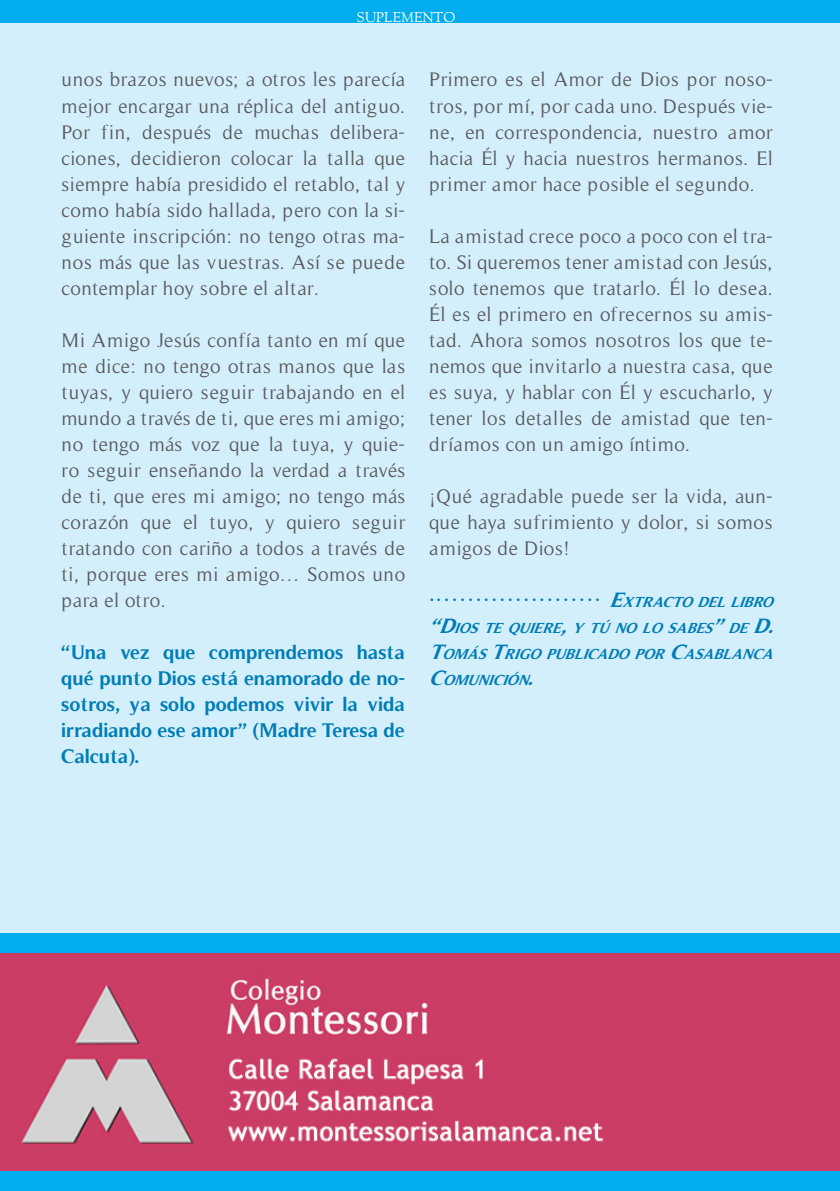
<style>
.page{position:relative;width:840px;height:1191px;background:#fff}
.page>*{position:absolute;margin:0;border:0;box-sizing:border-box;transform-origin:0 0}
.t1{font:21px "Helvetica";color:#007db6}
.t2{font:20px/26px "Timeless";letter-spacing:.03em;color:#58595b;text-align:justify}
.t3{font:700 20px/26px "Timeless";color:#007db6;text-align:justify}
.t4{font:italic 700 14.6px/26px "Timeless";color:#007db6}
.t5{font:14px "OFL Goudy St M";color:#fff}
.s1{font-family:"Timeless";font-weight:700;font-style:italic}
.s2{font-family:"Timeless";font-weight:700;font-style:italic;font-size:14.6px}
.s3{font-size:21px}
</style>
<div class="page">
<div style="left:0;top:23px;width:839px;height:910px;background:#d4effc"></div>
<div style="left:0;top:0;width:839px;height:23px;background:#00aeef"></div>
<div style="left:0;top:933px;width:839px;height:22px;background:#00aeef"></div>
<div style="left:0;top:1170px;width:839px;height:21px;background:#00aeef"></div>
<img style="left:0;top:953px;width:839px;height:217px">
<p class="t5" style="left:356px;top:9px;width:100px">SUPLEMENTO</p>
<p class="t2" style="left:62px;top:66px;width:345px">unos brazos nuevos; a otros les parecía mejor encargar una réplica del antiguo.<br>Por fin, después de muchas delibera&shy;ciones, decidieron colocar la talla que siempre había presidido el retablo, tal y como había sido hallada, pero con la si&shy;guiente inscripción: no tengo otras ma&shy;nos más que las vuestras. Así se puede contemplar hoy sobre el altar.</p>
<p class="t2" style="left:62px;top:326px;width:345px">Mi Amigo Jesús confía tanto en mí que me dice: no tengo otras manos que las tuyas, y quiero seguir trabajando en el mundo a través de ti, que eres mi amigo; no tengo más voz que la tuya, y quie&shy;ro seguir enseñando la verdad a través de ti, que eres mi amigo; no tengo más corazón que el tuyo, y quiero seguir tratando con cariño a todos a través de ti, porque eres mi amigo… Somos uno para el otro.</p>
<p class="t3" style="left:62px;top:638px;width:345px">“Una vez que comprendemos hasta qué punto Dios está enamorado de no&shy;sotros, ya solo podemos vivir la vida irradiando ese amor” (Madre Teresa de Calcuta).</p>
<p class="t2" style="left:429px;top:66px;width:345px">Primero es el Amor de Dios por noso&shy;tros, por mí, por cada uno. Después vie&shy;ne, en correspondencia, nuestro amor hacia Él y hacia nuestros hermanos. El primer amor hace posible el segundo.</p>
<p class="t2" style="left:429px;top:222px;width:345px">La amistad crece poco a poco con el tra&shy;to. Si queremos tener amistad con Jesús, solo tenemos que tratarlo. Él lo desea.<br>Él es el primero en ofrecernos su amis&shy;tad. Ahora somos nosotros los que te&shy;nemos que invitarlo a nuestra casa, que es suya, y hablar con Él y escucharlo, y tener los detalles de amistad que ten&shy;dríamos con un amigo íntimo.</p>
<p class="t2" style="left:429px;top:482px;width:345px">¡Qué agradable puede ser la vida, aun&shy;que haya sufrimiento y dolor, si somos amigos de Dios!</p>
<p class="t1" style="left:429px;top:590px;width:351px">······················ <span class="s1">E</span><span class="s2">XTRACTODELLIBRO</span></p>
<p class="t4" style="left:429px;top:614px;width:353px"><span class="s3">“D</span>IOS TE QUIERE<span class="s3">,</span>Y TÚ NO LO SABES<span class="s3">”</span>DE<span class="s3">D.<br>T</span>OMÁS<span class="s3">T</span>RIGO PUBLICADO POR<span class="s3">C</span>ASABLANCA<br><span class="s3">C</span>OMUNICIÓN<span class="s3">.</span></p>
</div>
